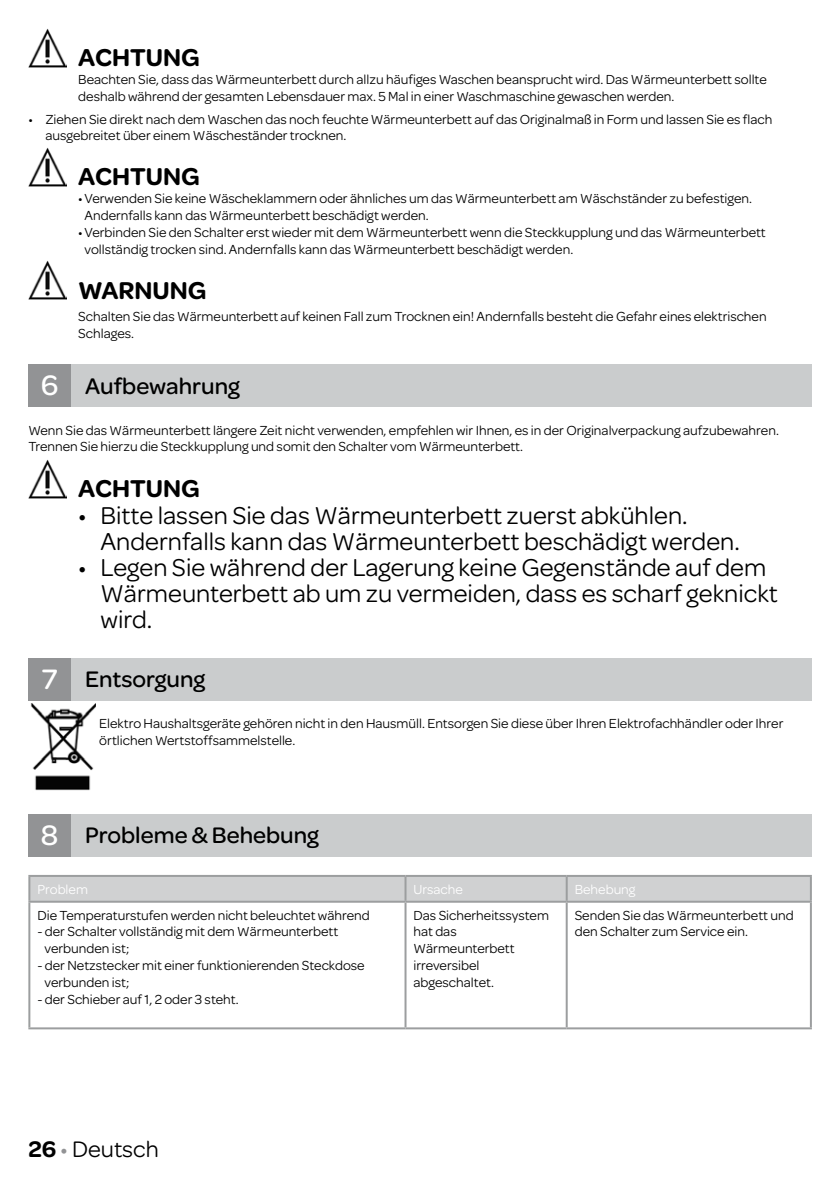
<style>
.page{position:relative;width:840px;height:1191px;background:#fff}
.page>*{position:absolute;margin:0;border:0;box-sizing:border-box;transform-origin:0 0}
.t1{font:26px/26px "Omnes";color:#000}
.t2{font:600 26px "Omnes";color:#000}
.t3{font:500 24px "Omnes";color:#000}
.t4{font:24px "Omnes";color:#000}
.t5{font:14px/16.8px "Omnes";color:#000}
.t6{font:14px "Omnes";color:#fff}
.s1{font-size:30px;color:#fff}
.s2{font-weight:600}
.s3{color:#929395}
</style>
<div class="page">
<img style="left:28px;top:28px;width:39px;height:39px">
<div style="left:57px;top:364px;width:754px;height:43px;background:#cacccd"></div>
<div style="left:28px;top:364px;width:43px;height:43px;background:#929395"></div>
<img style="left:28px;top:459px;width:39px;height:39px">
<div style="left:57px;top:658px;width:754px;height:42px;background:#cacccd"></div>
<div style="left:28px;top:658px;width:43px;height:42px;background:#929395"></div>
<img style="left:30px;top:704px;width:65px;height:87px">
<div style="left:57px;top:814px;width:754px;height:42px;background:#cacccd"></div>
<div style="left:28px;top:814px;width:43px;height:42px;background:#929395"></div>
<div style="left:30px;top:877px;width:779px;height:23px;background:#d0d1d2"></div>
<hr style="left:28px;top:875px;width:377px;height:2px;background:#9c9e9f">
<hr style="left:28px;top:877px;width:2px;height:23px;background:#9c9e9f">
<hr style="left:405px;top:875px;width:161px;height:2px;background:#9c9e9f">
<hr style="left:404px;top:877px;width:2px;height:23px;background:#9c9e9f">
<hr style="left:566px;top:875px;width:245px;height:2px;background:#9c9e9f">
<hr style="left:565px;top:877px;width:2px;height:23px;background:#9c9e9f">
<hr style="left:809px;top:877px;width:2px;height:23px;background:#9c9e9f">
<hr style="left:28px;top:900px;width:377px;height:2px;background:#9c9e9f">
<hr style="left:28px;top:902px;width:2px;height:125px;background:#9c9e9f">
<hr style="left:405px;top:900px;width:161px;height:2px;background:#9c9e9f">
<hr style="left:404px;top:902px;width:2px;height:125px;background:#9c9e9f">
<hr style="left:566px;top:900px;width:245px;height:2px;background:#9c9e9f">
<hr style="left:565px;top:902px;width:2px;height:125px;background:#9c9e9f">
<hr style="left:809px;top:902px;width:2px;height:125px;background:#9c9e9f">
<hr style="left:28px;top:1027px;width:377px;height:2px;background:#9c9e9f">
<hr style="left:405px;top:1027px;width:161px;height:2px;background:#9c9e9f">
<hr style="left:566px;top:1027px;width:245px;height:2px;background:#9c9e9f">
<img style="left:28px;top:147px;width:39px;height:39px">
<img style="left:28px;top:261px;width:39px;height:39px">
<h1 class="t2" style="left:78px;top:39px;width:123px">ACHTUNG</h1>
<p class="t5" style="left:78px;top:70px;width:689px">Beachten Sie, dass das Wärmeunterbett durch allzu häufiges Waschen beansprucht wird. Das Wärmeunterbett sollte deshalb während der gesamten Lebensdauer max. 5 Mal in einer Waschmaschine gewaschen werden.</p>
<p class="t5" style="left:45px;top:110px;width:728px;text-indent:-17px">• Ziehen Sie direkt nach dem Waschen das noch feuchte Wärmeunterbett auf das Originalmaß in Form und lassen Sie es flach ausgebreitet über einem Wäscheständer trocknen.</p>
<h1 class="t2" style="left:78px;top:158px;width:123px">ACHTUNG</h1>
<p class="t5" style="left:84px;top:190px;width:668px;text-indent:-6px">• Verwenden Sie keine Wäscheklammern oder ähnliches um das Wärmeunterbett am Wäschständer zu befestigen.<br>Andernfalls kann das Wärmeunterbett beschädigt werden.</p>
<p class="t5" style="left:84px;top:223px;width:682px;text-indent:-6px">• Verbinden Sie den Schalter erst wieder mit dem Wärmeunterbett wenn die Steckkupplung und das Wärmeunterbett vollständig trocken sind. Andernfalls kann das Wärmeunterbett beschädigt werden.</p>
<h1 class="t2" style="left:78px;top:271px;width:130px">WARNUNG</h1>
<p class="t5" style="left:78px;top:307px;width:689px">Schalten Sie das Wärmeunterbett auf keinen Fall zum Trocknen ein! Andernfalls besteht die Gefahr eines elektrischen<br>Schlages.</p>
<h2 class="t3" style="left:41px;top:369px;width:200px"><span class="s1">6</span> Aufbewahrung</h2>
<p class="t5" style="left:28px;top:421px;width:751px">Wenn Sie das Wärmeunterbett längere Zeit nicht verwenden, empfehlen wir Ihnen, es in der Originalverpackung aufzubewahren.<br>Trennen Sie hierzu die Steckkupplung und somit den Schalter vom Wärmeunterbett.</p>
<h1 class="t2" style="left:78px;top:470px;width:123px">ACHTUNG</h1>
<h1 class="t1" style="left:100px;top:500px;width:640px;text-indent:-22px">• Bitte lassen Sie das Wärmeunterbett zuerst abkühlen.<br>Andernfalls kann das Wärmeunterbett beschädigt werden.</h1>
<h1 class="t1" style="left:100px;top:552px;width:678px;text-indent:-22px">• Legen Sie während der Lagerung keine Gegenstände auf dem<br>Wärmeunterbett ab um zu vermeiden, dass es scharf geknickt wird.</h1>
<h2 class="t3" style="left:42px;top:663px;width:165px"><span class="s1">7</span> Entsorgung</h2>
<p class="t5" style="left:99px;top:714px;width:685px">Elektro Haushaltsgeräte gehören nicht in den Hausmüll. Entsorgen Sie diese über Ihren Elektrofachhändler oder Ihrer örtlichen Wertstoffsammelstelle.</p>
<h2 class="t3" style="left:41px;top:819px;width:279px"><span class="s1">8</span> Probleme &amp; Behebung</h2>
<p class="t6" style="left:37px;top:879px;width:52px">Problem</p>
<p class="t6" style="left:413px;top:879px;width:51px">Ursache</p>
<p class="t6" style="left:574px;top:879px;width:62px">Behebung</p>
<p class="t5" style="left:37px;top:905px;width:334px">Die Temperaturstufen werden nicht beleuchtet während</p>
<p class="t5" style="left:44px;top:922px;width:295px;text-indent:-7px">- der Schalter vollständig mit dem Wärmeunterbett verbunden ist;</p>
<p class="t5" style="left:44px;top:956px;width:321px;text-indent:-7px">- der Netzstecker mit einer funktionierenden Steckdose verbunden ist;</p>
<p class="t5" style="left:37px;top:989px;width:203px">- der Schieber auf 1, 2 oder 3 steht.</p>
<p class="t5" style="left:413px;top:905px;width:137px">Das Sicherheitssystem hat das<br>Wärmeunterbett irreversibel abgeschaltet.</p>
<p class="t5" style="left:574px;top:905px;width:220px">Senden Sie das Wärmeunterbett und den Schalter zum Service ein.</p>
<h2 class="t4" style="left:28px;top:1132px;width:132px"><span class="s2">26</span> <span class="s3">•</span> Deutsch</h2>
</div>
